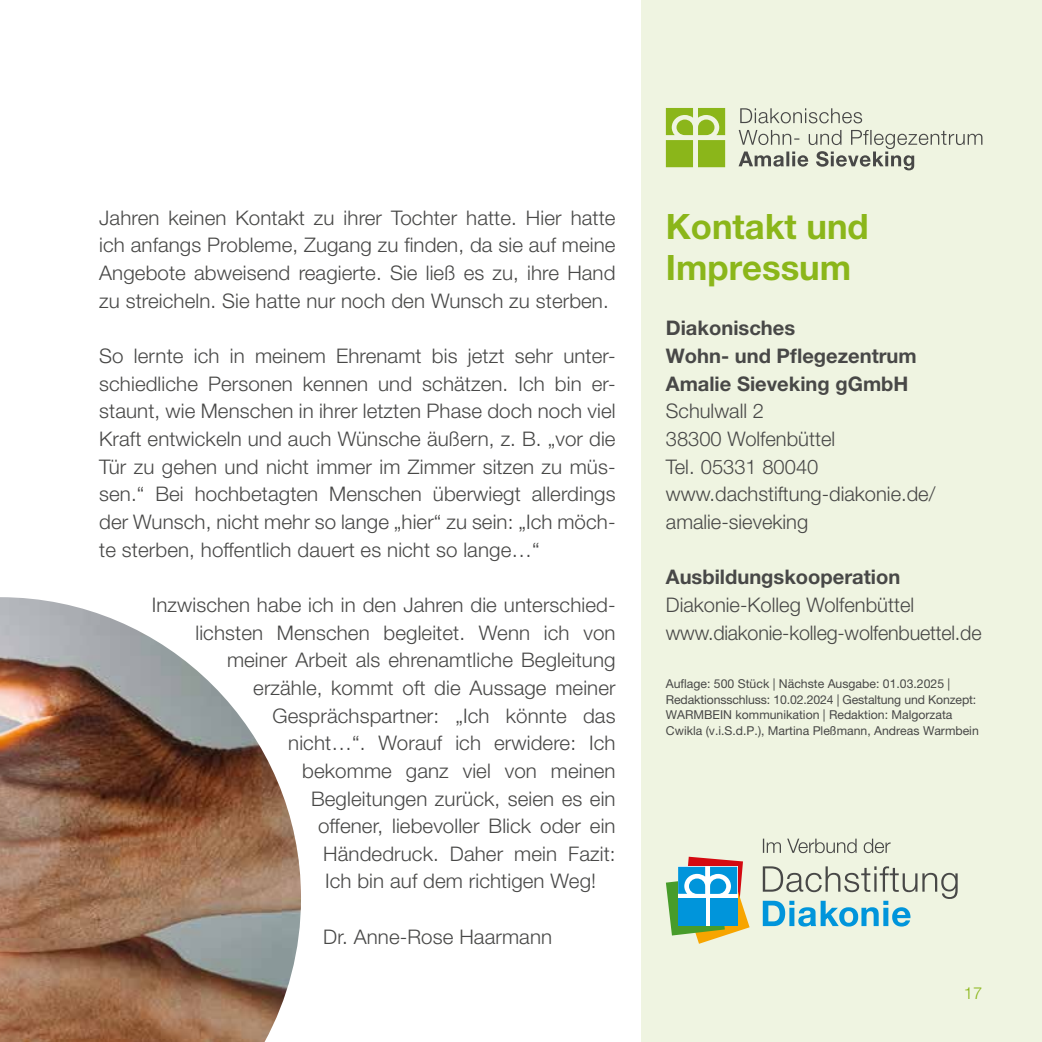
<style>
.page{position:relative;width:1042px;height:1042px;background:#fff}
.page>*{position:absolute;margin:0;border:0;box-sizing:border-box;transform-origin:0 0}
.t1{font:700 35px/41.5px "Helvetica Neue LT Pro";color:#8bb61a}
.t2{font:300 20.12px/27.7px "Helvetica Neue LT Pro";letter-spacing:.005em;color:#484847;text-align:justify}
.t3{font:700 20.12px/27.7px "Helvetica Neue LT Pro";color:#484847}
.t4{font:300 16.62px "Helvetica Neue LT Pro";color:#8bb61a}
.t5{font:12.25px/15.8px "Helvetica Neue LT Pro";color:#484847}
</style>
<div class="page">
<div style="left:641px;top:0;width:401px;height:1042px;background:#eff4e1"></div>
<svg style="left:666px;top:108px;width:59px;height:59px"></svg>
<svg style="left:738px;top:130px;width:244px;height:40px"></svg>
<svg style="left:740px;top:108px;width:122px;height:15px"></svg>
<svg style="left:763px;top:866px;width:194px;height:60px"></svg>
<svg style="left:666px;top:857px;width:83px;height:87px"></svg>
<div style="left:678px;top:899px;width:27px;height:27px;background:#0095db"></div>
<div style="left:710px;top:899px;width:27px;height:27px;background:#0095db"></div>
<svg style="left:763px;top:838px;width:127px;height:15px"></svg>
<img style="left:0;top:597px;width:301px;height:445px">
<p class="t2" style="left:99px;top:203px;width:518px">Jahren keinen Kontakt zu ihrer Tochter hatte. Hier hatte ich anfangs Probleme, Zugang zu finden, da sie auf meine Angebote abweisend reagierte. Sie ließ es zu, ihre Hand zu streicheln. Sie hatte nur noch den Wunsch zu sterben.</p>
<p class="t2" style="left:99px;top:342px;width:518px">So lernte ich in meinem Ehrenamt bis jetzt sehr unter&shy;schiedliche Personen kennen und schätzen. Ich bin er&shy;staunt, wie Menschen in ihrer letzten Phase doch noch viel Kraft entwickeln und auch Wünsche äußern, z. B. „vor die Tür zu gehen und nicht immer im Zimmer sitzen zu müs&shy;sen.“ Bei hochbetagten Menschen überwiegt allerdings der Wunsch, nicht mehr so lange „hier“ zu sein: „Ich möch&shy;te sterben, hoffentlich dauert es nicht so lange…“</p>
<p class="t2" style="left:152px;top:590px;width:465px">Inzwischen habe ich in den Jahren die unterschied-</p>
<p class="t2" style="left:195px;top:618px;width:422px">lichsten Menschen begleitet. Wenn ich von</p>
<p class="t2" style="left:227px;top:646px;width:390px">meiner Arbeit als ehrenamtliche Begleitung</p>
<p class="t2" style="left:253px;top:673px;width:364px">erzähle, kommt oft die Aussage meiner</p>
<p class="t2" style="left:272px;top:701px;width:344px">Gesprächspartner: „Ich könnte das</p>
<p class="t2" style="left:288px;top:729px;width:329px">nicht…“. Worauf ich erwidere: Ich</p>
<p class="t2" style="left:302px;top:756px;width:315px">bekomme ganz viel von meinen</p>
<p class="t2" style="left:311px;top:784px;width:306px">Begleitungen zurück, seien es ein</p>
<p class="t2" style="left:318px;top:812px;width:299px">offener, liebevoller Blick oder ein</p>
<p class="t2" style="left:323px;top:839px;width:294px">Händedruck. Daher mein Fazit:</p>
<p class="t2" style="left:325px;top:867px;width:273px">Ich bin auf dem richtigen Weg!</p>
<p class="t2" style="left:323px;top:922px;width:230px">Dr. Anne-Rose Haarmann</p>
<h1 class="t1" style="left:666px;top:204px;width:204px">Kontakt und<br>Impressum</h1>
<p class="t3" style="left:666px;top:314px;width:252px">Diakonisches<br>Wohn- und Pflegezentrum<br>Amalie Sieveking gGmbH</p>
<p class="t2" style="left:666px;top:397px;width:271px;text-align:left">Schulwall 2<br>38300 Wolfenbüttel<br>Tel. 05331 80040 www.dachstiftung-diakonie.de/ amalie-sieveking</p>
<p class="t3" style="left:666px;top:563px;width:236px">Ausbildungskooperation</p>
<p class="t2" style="left:666px;top:590px;width:317px">Diakonie-Kolleg Wolfenbüttel www.diakonie-kolleg-wolfenbuettel.de</p>
<p class="t5" style="left:666px;top:675px;width:314px">Auflage: 500 Stück | Nächste Ausgabe: 01.03.2025 | Redaktionsschluss: 10.02.2024 | Gestaltung und Konzept:<br>WARMBEIN kommunikation | Redaktion: Malgorzata Cwikla (v.i.S.d.P.), Martina Pleßmann, Andreas Warmbein</p>
<p class="t4" style="left:964px;top:983px;width:20px">17</p>
</div>
